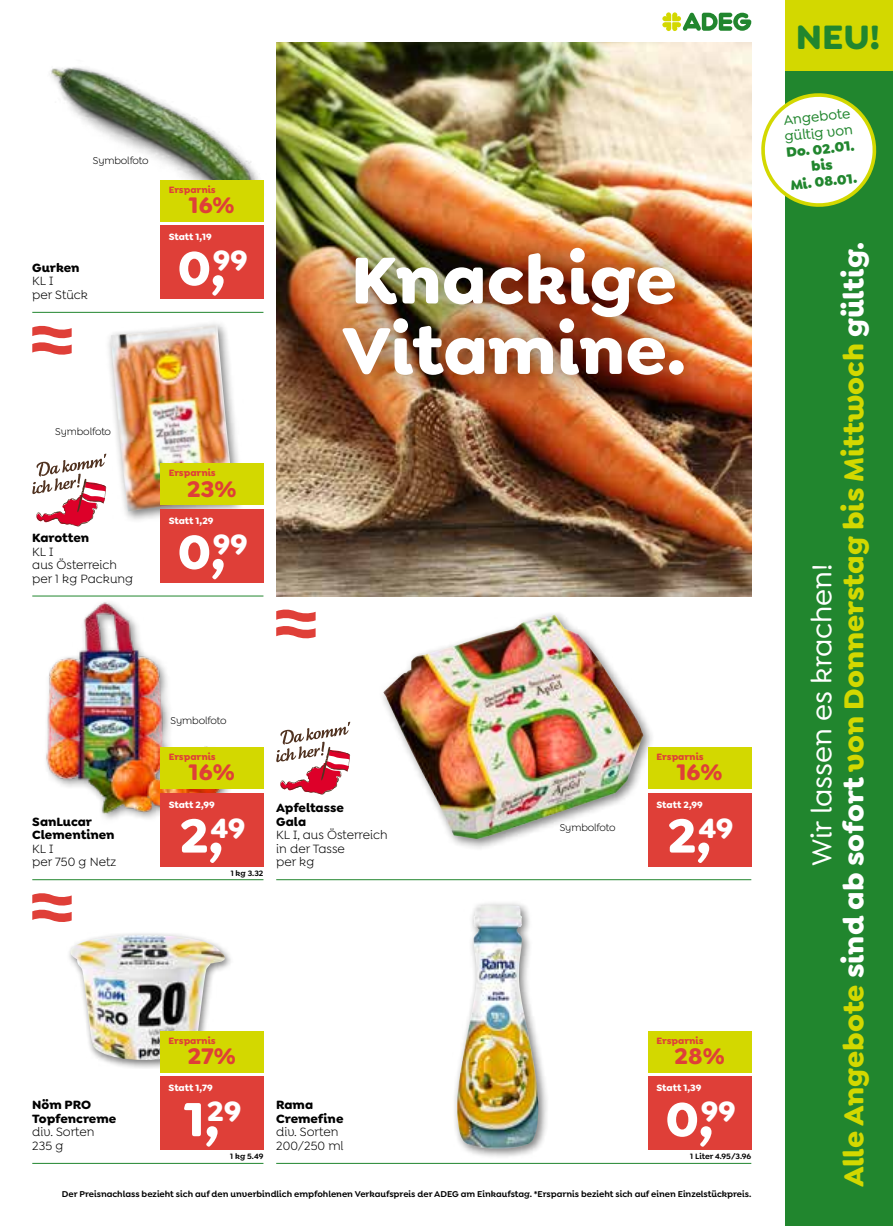
<style>
.page{position:relative;width:893px;height:1226px;background:#fff}
.page>*{position:absolute;margin:0;border:0;box-sizing:border-box;transform-origin:0 0}
.t1{font:700 70.35px/70.3px "Goldplay Alt";color:#fff}
.t2{font:700 51px "Goldplay Alt";color:#fff}
.t3{font:700 36px "Goldplay Alt";color:#21862e}
.t4{font:700 29.1px/32.1px "Goldplay Alt";color:#d3d800;text-align:center}
.t5{font:700 24px "Goldplay Alt";color:#df3f38}
.t6{font:900 14.4px/16.4px "Goldplay Alt";color:#21862e;text-align:center}
.t7{font:500 14.4px/16.4px "Goldplay Alt";color:#21862e}
.t8{font:12.75px/13.5px "Goldplay Alt";color:#000}
.t9{font:700 12.75px/13.5px "Goldplay Alt";color:#000}
.t10{font:10.5px "Goldplay Alt";letter-spacing:-.015em;color:#000}
.t11{font:700 9.75px "Goldplay Alt";color:#fff}
.t12{font:700 9.75px "Goldplay Alt";color:#df3f38}
.t13{font:600 9px "Goldplay Alt";color:#000}
.t14{font:600 8.25px "Goldplay Alt";letter-spacing:-.005em;color:#000}
.s1{font-weight:500;color:#fff}
.s2{color:#fff}
</style>
<div class="page">
<img style="left:276px;top:42px;width:475px;height:554px">
<svg style="left:662px;top:12px;width:89px;height:19px"></svg>
<hr style="left:32px;top:312px;width:231px;height:1px;background:#21862e">
<hr style="left:32px;top:595px;width:231px;height:1px;background:#21862e">
<hr style="left:32px;top:1162px;width:231px;height:1px;background:#21862e">
<hr style="left:32px;top:879px;width:231px;height:1px;background:#21862e">
<hr style="left:276px;top:879px;width:475px;height:1px;background:#21862e">
<hr style="left:276px;top:1162px;width:475px;height:1px;background:#21862e">
<div style="left:784px;top:0;width:108px;height:1225px;background:#21862e"></div>
<svg style="left:761px;top:89px;width:116px;height:120px"></svg>
<div style="left:785px;top:0;width:107px;height:70px;background:#d3d800"></div>
<div style="left:311px;top:215px;width:405px;height:194px;background:#000;opacity:.64"></div>
<div style="left:378px;top:609px;width:277px;height:241px;background:#000;opacity:.5"></div>
<img style="left:383px;top:614px;width:260px;height:225px">
<div style="left:105px;top:319px;width:141px;height:204px;background:#000;opacity:.5"></div>
<img style="left:111px;top:325px;width:123px;height:186px">
<div style="left:66px;top:930px;width:168px;height:139px;background:#000;opacity:.5"></div>
<img style="left:71px;top:934px;width:154px;height:126px">
<div style="left:452px;top:899px;width:96px;height:259px;background:#000;opacity:.5"></div>
<img style="left:457px;top:904px;width:81px;height:244px">
<img style="left:51px;top:42px;width:247px;height:194px">
<div style="left:160px;top:1076px;width:103px;height:73px;background:#df3f38"></div>
<div style="left:160px;top:1030px;width:103px;height:42px;background:#d3d800"></div>
<svg style="left:32px;top:893px;width:40px;height:29px"></svg>
<div style="left:648px;top:1076px;width:103px;height:73px;background:#df3f38"></div>
<div style="left:648px;top:1030px;width:103px;height:42px;background:#d3d800"></div>
<img style="left:46px;top:602px;width:192px;height:213px">
<svg style="left:32px;top:325px;width:40px;height:30px"></svg>
<div style="left:160px;top:509px;width:103px;height:73px;background:#df3f38"></div>
<div style="left:160px;top:463px;width:103px;height:42px;background:#d3d800"></div>
<svg style="left:32px;top:453px;width:74px;height:73px"></svg>
<div style="left:160px;top:792px;width:103px;height:74px;background:#df3f38"></div>
<div style="left:160px;top:747px;width:103px;height:41px;background:#d3d800"></div>
<svg style="left:276px;top:609px;width:39px;height:30px"></svg>
<div style="left:648px;top:792px;width:103px;height:74px;background:#df3f38"></div>
<div style="left:648px;top:747px;width:103px;height:41px;background:#d3d800"></div>
<svg style="left:276px;top:721px;width:74px;height:73px"></svg>
<div style="left:160px;top:225px;width:103px;height:74px;background:#df3f38"></div>
<div style="left:160px;top:180px;width:103px;height:41px;background:#d3d800"></div>
<p class="t10" style="left:93px;top:154px;width:57px">Symbolfoto</p>
<h3 class="t9" style="left:32px;top:260px;width:49px">Gurken</h3>
<h3 class="t8" style="left:32px;top:274px;width:57px">KL I<br>per Stück</h3>
<p class="t12" style="left:169px;top:183px;width:49px">Ersparnis</p>
<h3 class="t5" style="left:189px;top:189px;width:47px">16%</h3>
<p class="t11" style="left:169px;top:231px;width:44px">Statt 1,19</p>
<h2 class="t2" style="left:177px;top:235px;width:72px">0,<sup>99</sup></h2>
<p class="t10" style="left:55px;top:425px;width:57px">Symbolfoto</p>
<h3 class="t9" style="left:32px;top:530px;width:59px">Karotten</h3>
<h3 class="t8" style="left:32px;top:544px;width:102px">KL I<br>aus Österreich per 1 kg Packung</h3>
<p class="t12" style="left:169px;top:466px;width:49px">Ersparnis</p>
<h3 class="t5" style="left:187px;top:473px;width:51px">23%</h3>
<p class="t11" style="left:169px;top:514px;width:46px">Statt 1,29</p>
<h2 class="t2" style="left:177px;top:518px;width:72px">0,<sup>99</sup></h2>
<h1 class="t1" style="left:342px;top:244px;width:345px">Knackige<br>Vitamine.</h1>
<h3 class="t9" style="left:32px;top:814px;width:84px">SanLucar<br>Clementinen</h3>
<h3 class="t8" style="left:32px;top:841px;width:85px">KL I<br>per 750 g Netz</h3>
<p class="t10" style="left:171px;top:715px;width:57px">Symbolfoto</p>
<p class="t12" style="left:169px;top:750px;width:49px">Ersparnis</p>
<h3 class="t5" style="left:189px;top:756px;width:47px">16%</h3>
<p class="t11" style="left:169px;top:798px;width:48px">Statt 2,99</p>
<h2 class="t2" style="left:180px;top:802px;width:67px">2,<sup>49</sup></h2>
<p class="t14" style="left:231px;top:867px;width:34px">1 kg 3.32</p>
<h3 class="t9" style="left:276px;top:800px;width:69px">Apfeltasse<br>Gala</h3>
<h3 class="t8" style="left:276px;top:828px;width:113px">KL I, aus Österreich in der Tasse<br>per kg</h3>
<p class="t10" style="left:560px;top:821px;width:57px">Symbolfoto</p>
<p class="t12" style="left:656px;top:750px;width:49px">Ersparnis</p>
<h3 class="t5" style="left:676px;top:756px;width:47px">16%</h3>
<p class="t11" style="left:656px;top:798px;width:48px">Statt 2,99</p>
<h2 class="t2" style="left:667px;top:802px;width:67px">2,<sup>49</sup></h2>
<h3 class="t9" style="left:32px;top:1097px;width:85px">Nöm PRO<br>Topfencreme</h3>
<h3 class="t8" style="left:32px;top:1125px;width:64px">div. Sorten<br>235 g</h3>
<p class="t12" style="left:169px;top:1033px;width:49px">Ersparnis</p>
<h3 class="t5" style="left:188px;top:1040px;width:49px">27%</h3>
<p class="t11" style="left:169px;top:1081px;width:46px">Statt 1,79</p>
<h2 class="t2" style="left:184px;top:1085px;width:59px">1,<sup>29</sup></h2>
<p class="t14" style="left:230px;top:1151px;width:35px">1 kg 5.49</p>
<h3 class="t9" style="left:276px;top:1097px;width:69px">Rama<br>Cremefine</h3>
<h3 class="t8" style="left:276px;top:1125px;width:69px">div. Sorten<br>200/250 ml</h3>
<p class="t12" style="left:656px;top:1033px;width:49px">Ersparnis</p>
<h3 class="t5" style="left:674px;top:1040px;width:52px">28%</h3>
<p class="t11" style="left:656px;top:1081px;width:46px">Statt 1,39</p>
<h2 class="t2" style="left:665px;top:1085px;width:72px">0,<sup>99</sup></h2>
<p class="t14" style="left:690px;top:1151px;width:62px">1 Liter 4.95/3.96</p>
<p class="t13" style="left:62px;top:1187px;width:691px">Der Preisnachlass bezieht sich auf den unverbindlich empfohlenen Verkaufspreis der ADEG am Einkaufstag. *Ersparnis bezieht sich auf einen Einzelstückpreis.</p>
<h3 class="t3" style="left:795px;top:14px;width:86px">NEU!</h3>
<h3 class="t7" style="left:782px;top:112px;width:70px;rotate:-6deg">Angebote gültig von</h3>
<h3 class="t6" style="left:785px;top:144px;width:70px;rotate:-6deg">Do. 02.01. bis<br>Mi. 08.01.</h3>
<h3 class="t4" style="left:805px;top:1187px;width:946px;rotate:-90deg"><span class="s1">Wir lassen es krachen!<br></span>Alle Angebote <span class="s2">sind ab sofort</span> von Donnerstag bis Mittwoch <span class="s2">gültig.</span></h3>
</div>
